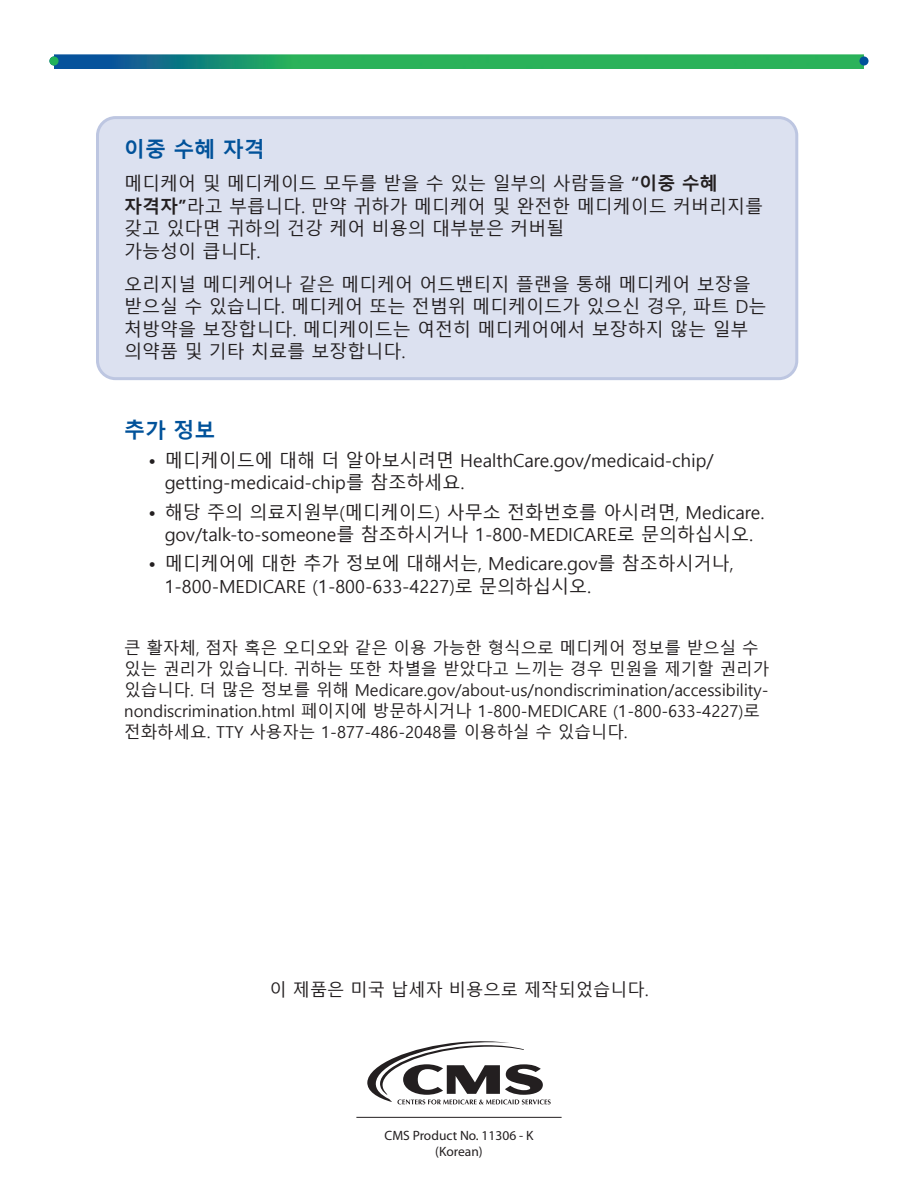
<style>
.page{position:relative;width:918px;height:1188px;background:#fff}
.page>*{position:absolute;margin:0;border:0;box-sizing:border-box;transform-origin:0 0}
.t1{font:700 21px "Malgun Gothic";color:#01529a}
.Text{font:18px/22.5px "Malgun Gothic";color:#231f20}
.Text-2{font:17.25px "Malgun Gothic";color:#231f20}
.Text_-_notes{font:16.5px/21px "Malgun Gothic";color:#231f20}
.Fact_Sheet_Product_N{font:13.5px/16.2px "Myriad Pro";color:#231f20;text-align:center}
.s1{font-weight:700}
</style>
<div class="page">
<hr style="left:356px;top:1117px;width:206px;height:1px;background:#231f20">
<svg style="left:367px;top:1041px;width:184px;height:63px"></svg>
<img style="left:54px;top:54px;width:810px;height:14px">
<svg style="left:859px;top:56px;width:10px;height:10px"></svg>
<svg style="left:49px;top:56px;width:10px;height:10px"></svg>
<div style="left:98px;top:118px;width:699px;height:261px;background:#dce1f0;border-radius:18px"></div>
<div style="left:96px;top:116px;width:702px;height:264px;border:3px solid #bdc6e1;border-radius:18px"></div>
<h2 class="t1" style="left:124px;top:137px;width:142px">이중 수혜 자격</h2>
<p class="Text" style="left:124px;top:173px;width:641px">메디케어 및 메디케이드 모두를 받을 수 있는 일부의 사람들을 <span class="s1">“이중 수혜 자격자”</span>라고 부릅니다. 만약 귀하가 메디케어 및 완전한 메디케이드 커버리지를 갖고 있다면 귀하의 건강 케어 비용의 대부분은 커버될<br>가능성이 큽니다.</p>
<p class="Text" style="left:124px;top:274px;width:644px">오리지널 메디케어나 같은 메디케어 어드밴티지 플랜을 통해 메디케어 보장을 받으실 수 있습니다. 메디케어 또는 전범위 메디케이드가 있으신 경우, 파트 D는 처방약을 보장합니다. 메디케이드는 여전히 메디케어에서 보장하지 않는 일부 의약품 및 기타 치료를 보장합니다.</p>
<h2 class="t1" style="left:124px;top:418px;width:93px">추가 정보</h2>
<p class="Text" style="left:165px;top:449px;width:550px;text-indent:-16px">• 메디케이드에 대해 더 알아보시려면 HealthCare.gov/medicaid-chip/ getting-medicaid-chip를 참조하세요.</p>
<p class="Text" style="left:148px;top:501px;width:618px;text-align:center">• 해당 주의 의료지원부(메디케이드) 사무소 전화번호를 아시려면, Medicare. gov/talk-to-someone를 참조하시거나 1-800-MEDICARE로 문의하십시오.</p>
<p class="Text" style="left:165px;top:553px;width:571px;text-indent:-16px">• 메디케어에 대한 추가 정보에 대해서는, Medicare.gov를 참조하시거나,<br>1-800-MEDICARE (1-800-633-4227)로 문의하십시오.</p>
<p class="Text_-_notes" style="left:124px;top:638px;width:647px">큰 활자체, 점자 혹은 오디오와 같은 이용 가능한 형식으로 메디케어 정보를 받으실 수 있는 권리가 있습니다. 귀하는 또한 차별을 받았다고 느끼는 경우 민원을 제기할 권리가 있습니다. 더 많은 정보를 위해 Medicare.gov/about-us/nondiscrimination/accessibility&shy;nondiscrimination.html 페이지에 방문하시거나 1-800-MEDICARE (1-800-633-4227)로 전화하세요. TTY 사용자는 1-877-486-2048를 이용하실 수 있습니다.</p>
<p class="Text-2" style="left:269px;top:980px;width:381px">이 제품은 미국 납세자 비용으로 제작되었습니다.</p>
<p class="Fact_Sheet_Product_N" style="left:385px;top:1127px;width:150px">CMS Product No. 11306 - K (Korean)</p>
</div>
